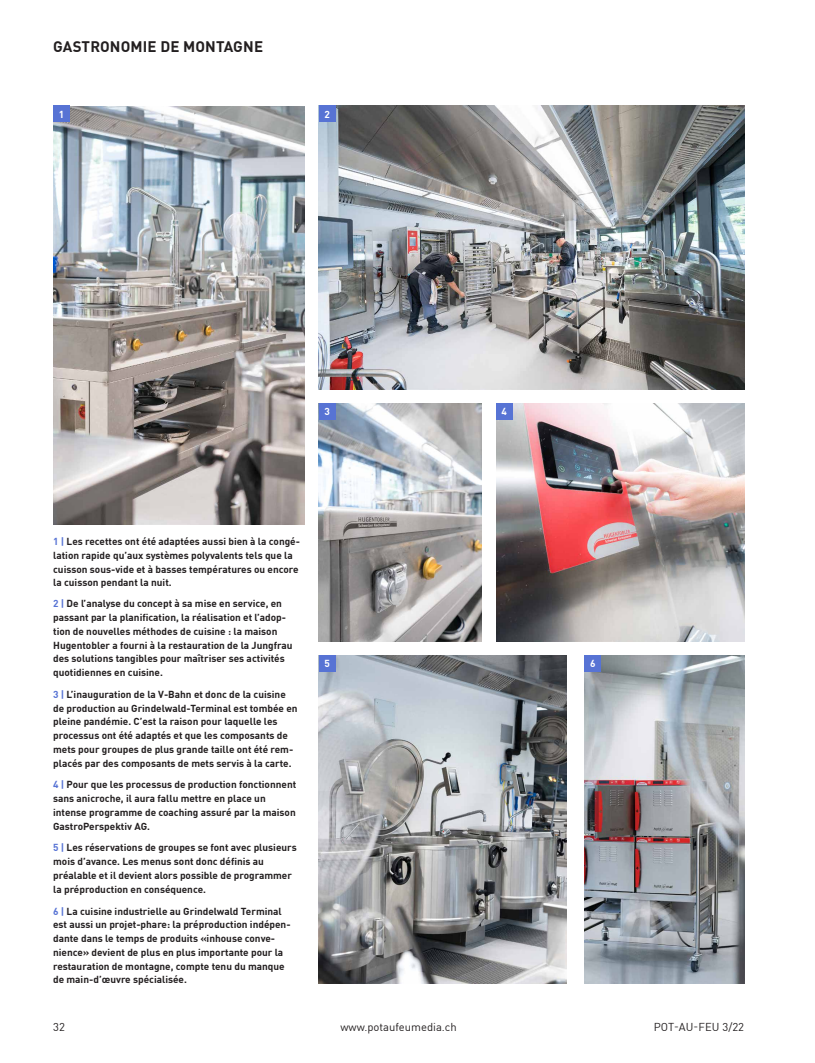
<style>
.page{position:relative;width:815px;height:1063px;background:#fff}
.page>*{position:absolute;margin:0;border:0;box-sizing:border-box;transform-origin:0 0}
.t1{font:700 15px "DINOT";letter-spacing:.01em;color:#231f20}
.t2{font:11.25px "DINOT";color:#231f20}
.t3{font:700 10px/13.8px "DINOT";color:#231f20}
.t4{font:700 10px "DINOT";color:#fff}
.s1{color:#5773d4}
</style>
<div class="page">
<img style="left:319px;top:106px;width:425px;height:283px">
<img style="left:53px;top:106px;width:252px;height:419px">
<img style="left:496px;top:403px;width:248px;height:238px">
<img style="left:319px;top:655px;width:248px;height:328px">
<img style="left:319px;top:403px;width:163px;height:238px">
<img style="left:585px;top:655px;width:159px;height:328px">
<div style="left:53px;top:106px;width:17px;height:16px;background:#5773d4"></div>
<div style="left:319px;top:106px;width:16px;height:16px;background:#5773d4"></div>
<div style="left:319px;top:403px;width:16px;height:17px;background:#5773d4"></div>
<div style="left:319px;top:655px;width:16px;height:17px;background:#5773d4"></div>
<div style="left:585px;top:655px;width:16px;height:17px;background:#5773d4"></div>
<div style="left:496px;top:403px;width:17px;height:17px;background:#5773d4"></div>
<h1 class="t1" style="left:53px;top:35px;width:211px">GASTRONOMIE DE MONTAGNE</h1>
<p class="t4" style="left:59px;top:106px;width:7px">1</p>
<p class="t4" style="left:324px;top:106px;width:7px">2</p>
<p class="t4" style="left:324px;top:404px;width:7px">3</p>
<p class="t3" style="left:53px;top:534px;width:248px"><span class="s1">1 |</span> Les recettes ont été adaptées aussi bien à la congé&shy;lation rapide qu’aux systèmes polyvalents tels que la cuisson sous-vide et à basses températures ou encore la cuisson pendant la nuit.</p>
<p class="t4" style="left:502px;top:404px;width:7px">4</p>
<p class="t3" style="left:53px;top:596px;width:241px"><span class="s1">2 |</span> De l’analyse du concept à sa mise en service, en passant par la planification, la réalisation et l’adop&shy;tion de nouvelles méthodes de cuisine : la maison Hugentobler a fourni à la restauration de la Jungfrau des solutions tangibles pour maîtriser ses activités quotidiennes en cuisine.</p>
<p class="t3" style="left:53px;top:686px;width:246px"><span class="s1">3 |</span> L’inauguration de la V-Bahn et donc de la cuisine de production au Grindelwald-Terminal est tombée en pleine pandémie. C’est la raison pour laquelle les processus ont été adaptés et que les composants de mets pour groupes de plus grande taille ont été rem&shy;placés par des composants de mets servis à la carte.</p>
<p class="t3" style="left:53px;top:777px;width:245px"><span class="s1">4 |</span> Pour que les processus de production fonctionnent sans anicroche, il aura fallu mettre en place un intense programme de coaching assuré par la maison GastroPerspektiv AG.</p>
<p class="t3" style="left:53px;top:840px;width:245px"><span class="s1">5 |</span> Les réservations de groupes se font avec plusieurs mois d’avance. Les menus sont donc définis au préalable et il devient alors possible de programmer la préproduction en conséquence.</p>
<p class="t3" style="left:53px;top:903px;width:239px"><span class="s1">6 |</span> La cuisine industrielle au Grindelwald Terminal est aussi un projet-phare: la préproduction indépen&shy;dante dans le temps de produits «inhouse conve&shy;nience» devient de plus en plus importante pour la restauration de montagne, compte tenu du manque de main-d’œuvre spécialisée.</p>
<p class="t4" style="left:324px;top:656px;width:7px">5</p>
<p class="t4" style="left:590px;top:656px;width:7px">6</p>
<p class="t2" style="left:53px;top:1018px;width:13px">32</p>
<p class="t2" style="left:340px;top:1018px;width:118px">www.potaufeumedia.ch</p>
<p class="t2" style="left:654px;top:1018px;width:92px">POT-AU-FEU 3/22</p>
</div>
